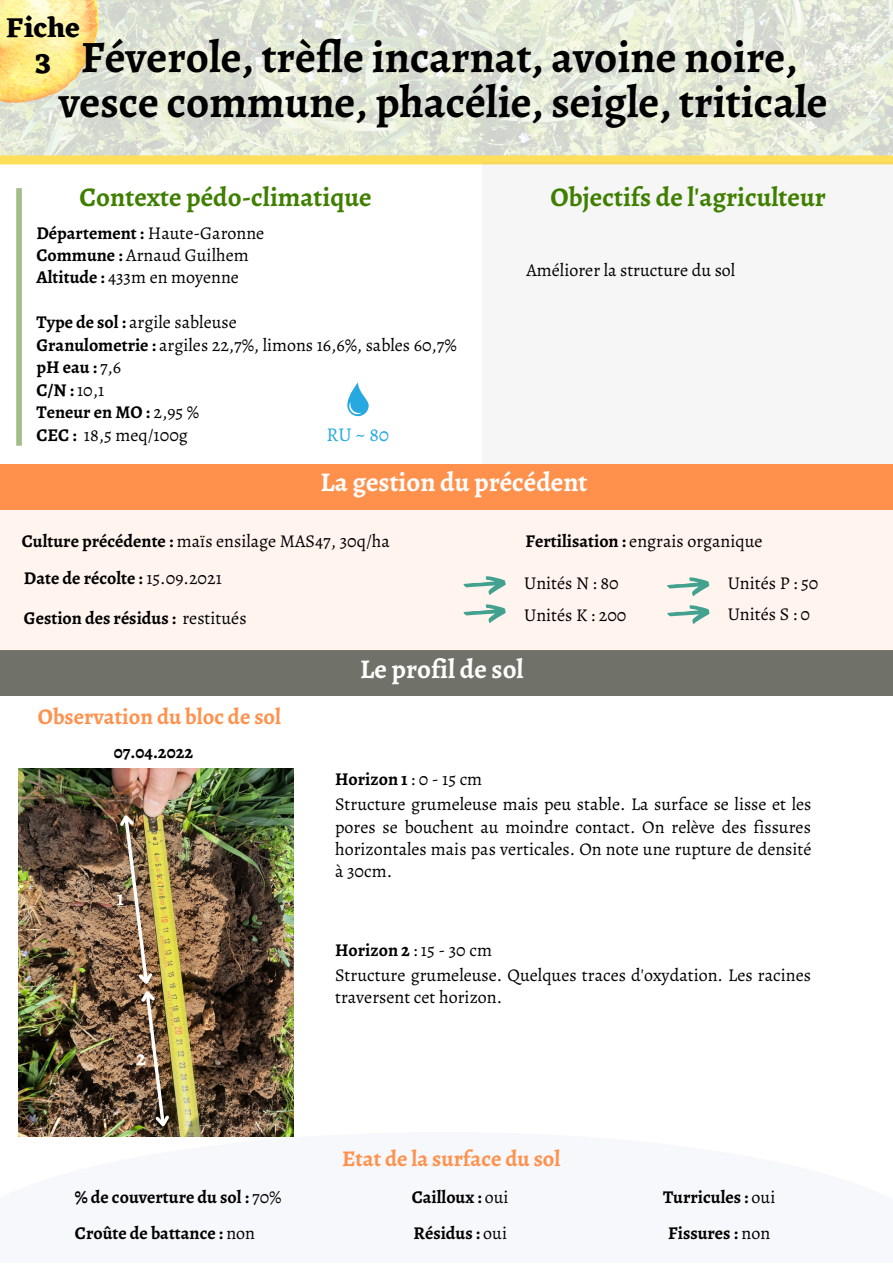
<style>
.page{position:relative;width:893px;height:1264px;background:#fff}
.page>*{position:absolute;margin:0;border:0;box-sizing:border-box;transform-origin:0 0}
.t1{font:700 45px/45px "Alegreya";color:#000;text-align:center}
.t2{font:700 28.5px/36px "Eczar";color:#000;text-align:center}
.t3{font:700 27px "Alegreya";color:#3f7f00}
.t4{font:700 27px "Alegreya";color:#fff}
.t5{font:700 22.5px "Alegreya";color:#ff914d}
.t6{font:700 21px "Alegreya";color:#fff}
.t7{font:19.5px "Alegreya";color:#26a9e0}
.t8{font:18px/22.5px "Alegreya";color:#000}
.t9{font:700 18px/36px "Alegreya";color:#000}
.s1{font-weight:700}
.s2{font-weight:400}
</style>
<div class="page">
<img style="left:18px;top:768px;width:276px;height:363px">
<div style="left:0;top:1131px;width:892px;height:131px;background:#f7f8fb"></div>
<div style="left:0;top:650px;width:892px;height:45px;background:#707168"></div>
<div style="left:0;top:509px;width:892px;height:141px;background:#fff4ee"></div>
<svg style="left:463px;top:576px;width:43px;height:19px"></svg>
<svg style="left:463px;top:604px;width:43px;height:19px"></svg>
<svg style="left:667px;top:577px;width:42px;height:19px"></svg>
<svg style="left:667px;top:605px;width:42px;height:19px"></svg>
<div style="left:0;top:464px;width:892px;height:45px;background:#ff914d"></div>
<img style="left:0;top:0;width:892px;height:155px">
<img style="left:0;top:0;width:98px;height:102px">
<div style="left:0;top:155px;width:892px;height:9px;background:#ffde59"></div>
<div style="left:481px;top:163px;width:411px;height:301px;background:#f6f6f6"></div>
<div style="left:16px;top:188px;width:6px;height:257px;background:#a1bd89"></div>
<img style="left:116px;top:810px;width:57px;height:321px">
<svg style="left:347px;top:382px;width:21px;height:34px"></svg>
<h2 class="t2" style="left:6px;top:9px;width:75px">Fiche<br>3</h2>
<h1 class="t1" style="left:59px;top:34px;width:770px">Féverole, trèfle incarnat, avoine noire, vesce commune, phacélie, seigle, triticale</h1>
<h3 class="t3" style="left:80px;top:179px;width:293px">Contexte pédo-climatique</h3>
<p class="t8" style="left:36px;top:221px;width:229px"><span class="s1">Département :</span> Haute-Garonne<br><span class="s1">Commune :</span> Arnaud Guilhem<br><span class="s1">Altitude :</span> 433m en moyenne</p>
<p class="t8" style="left:36px;top:311px;width:421px"><span class="s1">Type de sol :</span> argile sableuse<br><span class="s1">Granulometrie :</span> argiles 22,7%, limons 16,6%, sables 60,7% <span class="s1">pH eau :</span> 7,6<br><span class="s1">C/N :</span> 10,1<br><span class="s1">Teneur en MO :</span> 2,95 %<br><span class="s1">CEC :</span> 18,5 meq/100g</p>
<p class="t7" style="left:326px;top:421px;width:64px">RU~80</p>
<h3 class="t3" style="left:550px;top:179px;width:277px">Objectifs de l'agriculteur</h3>
<p class="t8" style="left:526px;top:259px;width:210px">Améliorer la structure du sol</p>
<h3 class="t4" style="left:320px;top:464px;width:268px">La gestion du précédent</h3>
<p class="t8" style="left:22px;top:530px;width:369px"><span class="s1">Culture précédente :</span> maïs ensilage MAS47, 30q/ha</p>
<p class="t8" style="left:525px;top:530px;width:238px"><span class="s1">Fertilisation :</span> engrais organique</p>
<p class="t9" style="left:24px;top:558px;width:224px;line-height:39.5px">Date de récolte : <span class="s2">15.09.2021<br></span>Gestion des résidus : <span class="s2">restitués</span></p>
<p class="t8" style="left:524px;top:571px;width:96px">Unités N : 80</p>
<p class="t8" style="left:727px;top:571px;width:92px">Unités P : 50</p>
<p class="t8" style="left:524px;top:603px;width:104px">Unités K : 200</p>
<p class="t8" style="left:727px;top:602px;width:84px">Unités S : 0</p>
<p class="t5" style="left:38px;top:701px;width:244px">Observation du bloc de sol</p>
<p class="t9" style="left:114px;top:733px;width:81px">07.04.2022</p>
<p class="t6" style="left:117px;top:884px;width:9px">1</p>
<p class="t6" style="left:136px;top:1043px;width:12px">2</p>
<p class="t9" style="left:75px;top:1179px;width:208px">% de couverture du sol : <span class="s2">70%<br></span>Croûte de battance : <span class="s2">non</span></p>
<h3 class="t4" style="left:360px;top:650px;width:165px">Le profil de sol</h3>
<p class="t8" style="left:335px;top:766px;width:478px;line-height:25.2px"><span class="s1">Horizon 1</span> : 0 - 15 cm<br>Structure grumeleuse mais peu stable. La surface se lisse et les</p>
<p class="t8" style="left:335px;top:815px;width:478px;text-align:justify">pores se bouchent au moindre contact. On relève des fissures horizontales mais pas verticales. On note une rupture de densité à 30cm.</p>
<p class="t8" style="left:335px;top:936px;width:477px;line-height:25.2px"><span class="s1">Horizon 2</span> : 15 - 30 cm<br>Structure grumeleuse. Quelques traces d'oxydation. Les racines</p>
<p class="t8" style="left:335px;top:985px;width:169px">traversent cet horizon.</p>
<p class="t5" style="left:342px;top:1143px;width:220px">Etat de la surface du sol</p>
<p class="t9" style="left:412px;top:1179px;width:98px">Cailloux : <span class="s2">oui</span></p>
<p class="t9" style="left:663px;top:1179px;width:114px">Turricules : <span class="s2">oui<br></span>Fissures : <span class="s2">non</span></p>
<p class="t9" style="left:413px;top:1215px;width:95px">Résidus : <span class="s2">oui</span></p>
</div>
